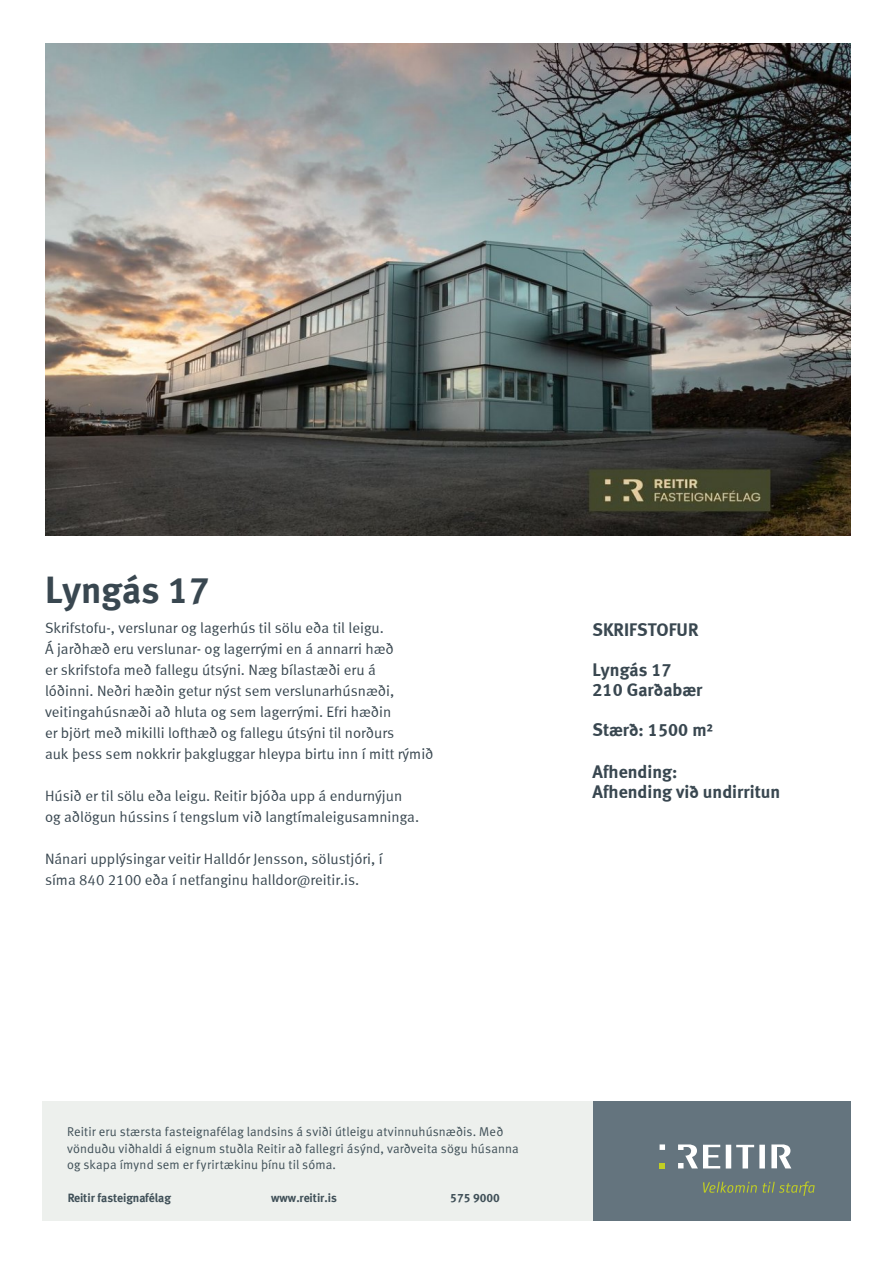
<style>
.page{position:relative;width:893px;height:1263px;background:#fff}
.page>*{position:absolute;margin:0;border:0;box-sizing:border-box;transform-origin:0 0}
.t1{font:700 37.5px "FF Meta Sans";color:#394750}
.t2{font:700 18px/19.5px "FF Meta Sans";color:#394750}
.t3{font:15px/21px "FF Meta Sans";color:#394750}
.t4{font:12.75px/16.5px "FF Meta Sans";letter-spacing:.01em;color:#45555f}
.t5{font:700 12px "FF Meta Sans";color:#45555f}
</style>
<div class="page">
<div style="left:43px;top:1101px;width:550px;height:119px;background:#edf0ed"></div>
<div style="left:593px;top:1101px;width:257px;height:119px;background:#64747e"></div>
<svg style="left:660px;top:1144px;width:131px;height:24px"></svg>
<svg style="left:703px;top:1181px;width:112px;height:15px"></svg>
<img style="left:45px;top:43px;width:805px;height:492px">
<h1 class="t1" style="left:45px;top:575px;width:166px">Lyngás 17</h1>
<p class="t3" style="left:45px;top:619px;width:390px">Skrifstofu-, verslunar og lagerhús til sölu eða til leigu.<br>Á jarðhæð eru verslunar- og lagerrými en á annarri hæð<br>er skrifstofa með fallegu útsýni. Næg bílastæði eru á<br>lóðinni. Neðri hæðin getur nýst sem verslunarhúsnæði, veitingahúsnæði að hluta og sem lagerrými. Efri hæðin<br>er björt með mikilli lofthæð og fallegu útsýni til norðurs<br>auk þess sem nokkrir þakgluggar hleypa birtu inn í mitt rýmið</p>
<p class="t3" style="left:45px;top:787px;width:376px">Húsið er til sölu eða leigu. Reitir bjóða upp á endurnýjun og aðlögun hússins í tengslum við langtímaleigusamninga.</p>
<p class="t3" style="left:45px;top:850px;width:339px">Nánari upplýsingar veitir Halldór Jensson, sölustjóri, í síma 840 2100 eða í netfanginu halldor@reitir.is.</p>
<p class="t2" style="left:592px;top:622px;width:108px">SKRIFSTOFUR</p>
<p class="t2" style="left:592px;top:662px;width:111px">Lyngás 17<br>210 Garðabær</p>
<p class="t2" style="left:592px;top:722px;width:122px">Stærð: 1500 m²</p>
<p class="t2" style="left:592px;top:764px;width:189px">Afhending:<br>Afhending við undirritun</p>
<p class="t4" style="left:67px;top:1123px;width:453px">Reitir eru stærsta fasteignafélag landsins á sviði útleigu atvinnuhúsnæðis. Með vönduðu viðhaldi á eignum stuðla Reitir að fallegri ásýnd, varðveita sögu húsanna og skapa ímynd sem er fyrirtækinu þínu til sóma.</p>
<p class="t5" style="left:67px;top:1190px;width:105px">Reitir fasteignafélag</p>
<p class="t5" style="left:271px;top:1190px;width:67px">www.reitir.is</p>
<p class="t5" style="left:450px;top:1190px;width:51px">575 9000</p>
</div>
